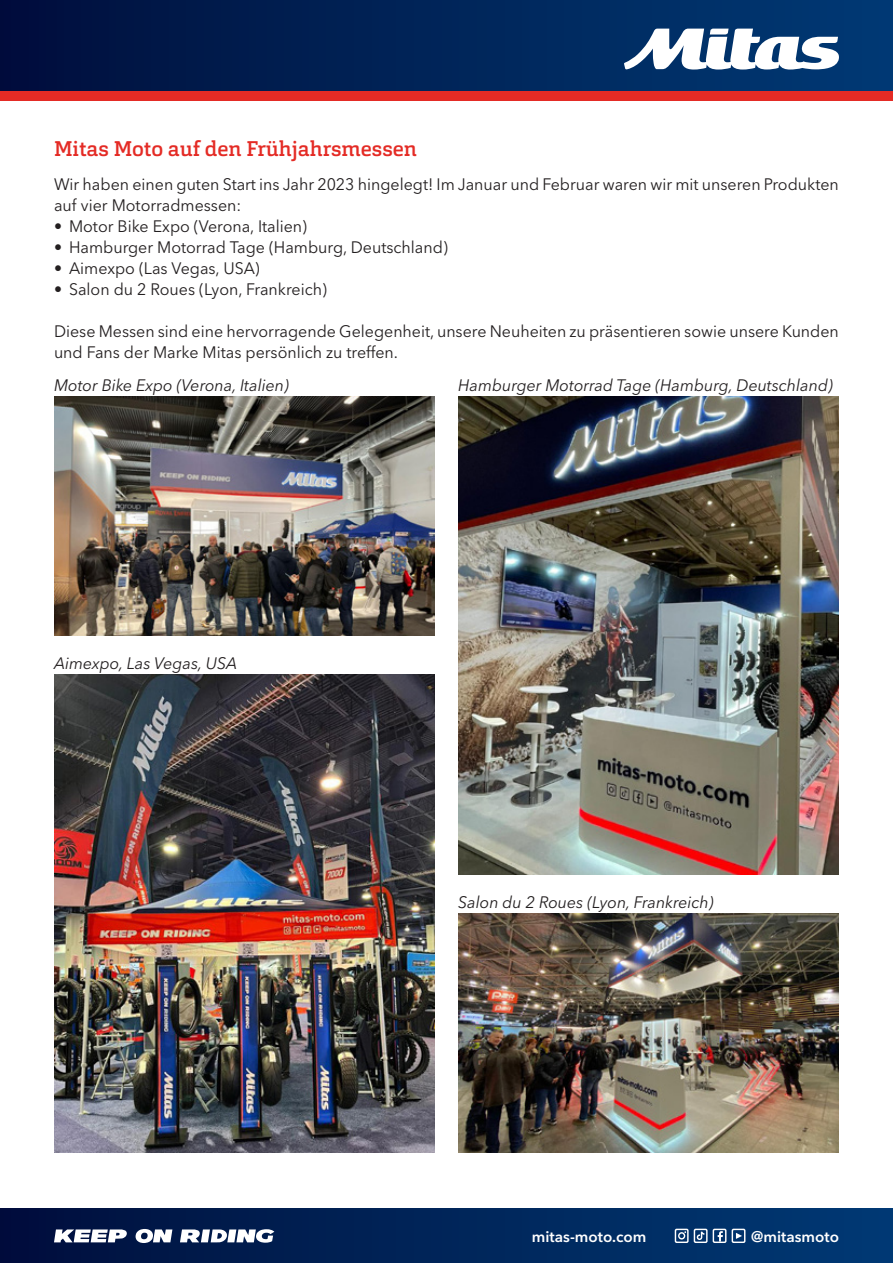
<style>
.page{position:relative;width:893px;height:1263px;background:#fff}
.page>*{position:absolute;margin:0;border:0;box-sizing:border-box;transform-origin:0 0}
.t1{font:500 21px "Cargan";color:#e42b25}
.t2{font:16.5px/21px "Avenir Next LT Pro";color:#231f20}
.t3{font:italic 16.5px "Avenir Next LT Pro";color:#231f20}
.t4{font:600 15.3px "Avenir Next LT Pro";color:#fff}
</style>
<div class="page">
<div style="left:0;top:1209px;width:893px;height:54px;background:linear-gradient(to right,#000f3d,#003a75)"></div>
<svg style="left:54px;top:1229px;width:73px;height:13px"></svg>
<svg style="left:135px;top:1229px;width:37px;height:14px"></svg>
<svg style="left:180px;top:1229px;width:94px;height:14px"></svg>
<svg style="left:675px;top:1229px;width:51px;height:14px"></svg>
<svg style="left:732px;top:1229px;width:13px;height:14px"></svg>
<div style="left:0;top:0;width:893px;height:92px;background:linear-gradient(to right,#000e3d,#013b75)"></div>
<div style="left:0;top:92px;width:893px;height:9px;background:#e42b25"></div>
<svg style="left:624px;top:29px;width:216px;height:41px"></svg>
<img style="left:54px;top:396px;width:381px;height:239px">
<img style="left:458px;top:913px;width:381px;height:239px">
<img style="left:458px;top:396px;width:381px;height:478px">
<img style="left:54px;top:674px;width:381px;height:478px">
<p class="t1" style="left:54px;top:135px;width:365px">Mitas Moto auf den Frühjahrsmessen</p>
<p class="t2" style="left:54px;top:173px;width:786px">Wir haben einen guten Start ins Jahr 2023 hingelegt! Im Januar und Februar waren wir mit unseren Produkten auf vier Motorradmessen:</p>
<p class="t2" style="left:54px;top:215px;width:255px">• Motor Bike Expo (Verona, Italien)</p>
<p class="t2" style="left:54px;top:236px;width:395px">• Hamburger Motorrad Tage (Hamburg, Deutschland)</p>
<p class="t2" style="left:54px;top:258px;width:207px">• Aimexpo (Las Vegas, USA)</p>
<p class="t2" style="left:54px;top:279px;width:274px">• Salon du 2 Roues (Lyon, Frankreich)</p>
<p class="t2" style="left:54px;top:320px;width:786px">Diese Messen sind eine hervorragende Gelegenheit, unsere Neuheiten zu präsentieren sowie unsere Kunden und Fans der Marke Mitas persönlich zu treffen.</p>
<p class="t3" style="left:54px;top:375px;width:236px">Motor Bike Expo (Verona, Italien)</p>
<p class="t3" style="left:54px;top:653px;width:185px">Aimexpo, Las Vegas, USA</p>
<p class="t3" style="left:458px;top:375px;width:376px">Hamburger Motorrad Tage (Hamburg, Deutschland)</p>
<p class="t3" style="left:458px;top:892px;width:257px">Salon du 2 Roues (Lyon, Frankreich)</p>
<p class="t4" style="left:532px;top:1227px;width:116px">mitas-moto.com</p>
<p class="t4" style="left:751px;top:1227px;width:89px">@mitasmoto</p>
</div>
